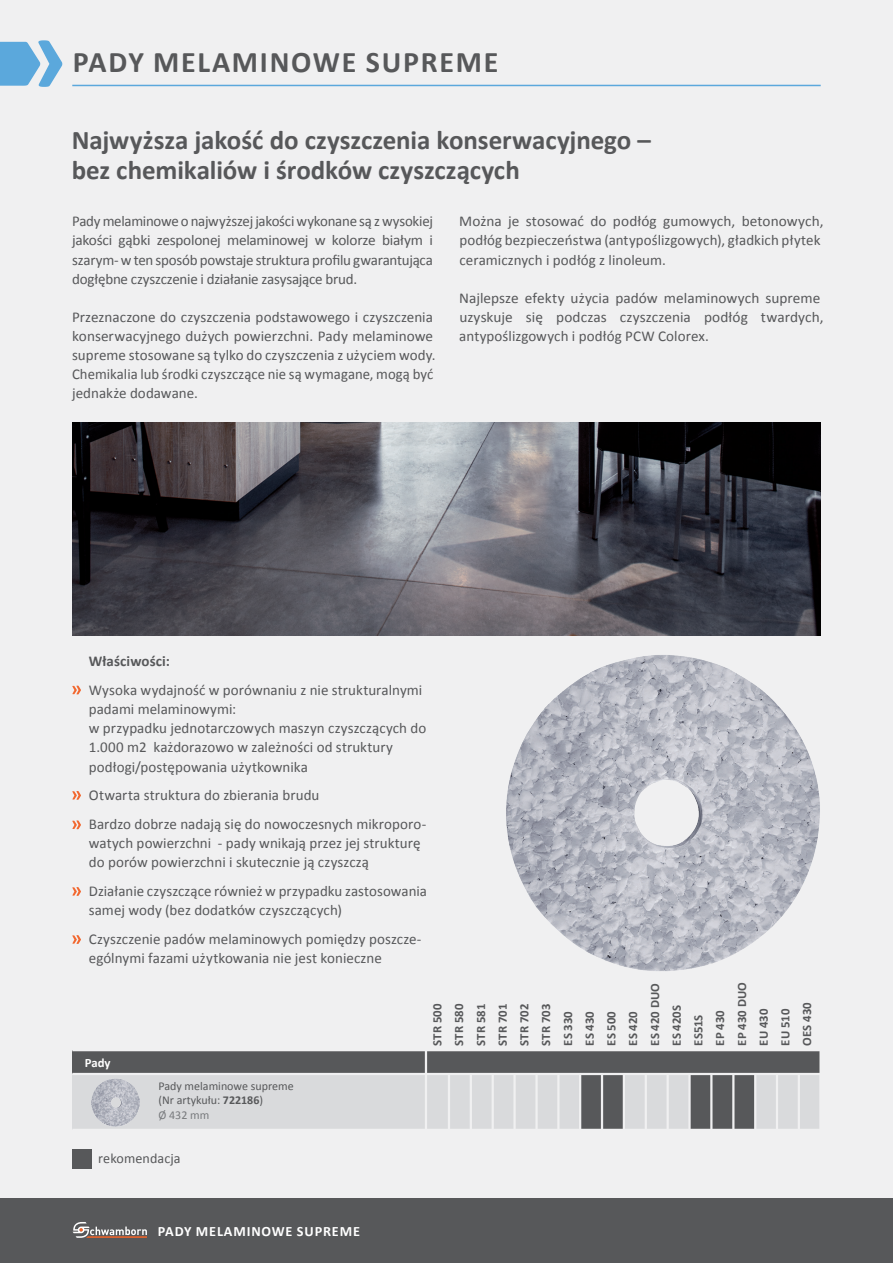
<style>
.page{position:relative;width:893px;height:1263px;background:#f0f0f1}
.page>*{position:absolute;margin:0;border:0;box-sizing:border-box;transform-origin:0 0}
.Kolumnentitel_Rechts{font:700 30px "Calibri";letter-spacing:.06em;color:#57585a}
.Redaktionell_Head{font:700 27px "Calibri";letter-spacing:-.005em;color:#57585a}
.Produktseite_Fließte{font:15px/19.2px "Calibri";letter-spacing:.005em;color:#57585a}
.Produktseite_Fließte-2{font:700 15px "Calibri";letter-spacing:.01em;color:#57585a}
.Lebender_Kolumnentit{font:700 14.25px "Calibri";letter-spacing:.06em;color:#fff}
.Redaktionell_Fließte{font:14.1px "Calibri";letter-spacing:.005em;color:#57585a}
.Redaktionell_Tabelle{font:700 12.75px "Calibri";color:#57585a}
.Zubehör_Matrix_Head{font:700 12.75px "Calibri";color:#fff}
.Zubehör_ArtNr{font:12px/14.4px "Calibri";color:#57585a}
.s1{font-weight:700}
.s2{color:#787a7d}
</style>
<div class="page">
<div style="left:0;top:1199px;width:893px;height:64px;background:#57585a"></div>
<svg style="left:73px;top:1222px;width:74px;height:16px"></svg>
<div style="left:72px;top:1074px;width:749px;height:56px;background:#d9dadc"></div>
<div style="left:580px;top:1073px;width:22px;height:56px;background:#57585a"></div>
<div style="left:689px;top:1073px;width:22px;height:56px;background:#57585a"></div>
<div style="left:712px;top:1073px;width:21px;height:56px;background:#57585a"></div>
<div style="left:733px;top:1073px;width:22px;height:56px;background:#57585a"></div>
<div style="left:602px;top:1073px;width:22px;height:56px;background:#57585a"></div>
<hr style="left:776px;top:1017px;width:2px;height:114px;background:#f0f0f1">
<hr style="left:579px;top:1017px;width:2px;height:114px;background:#f0f0f1">
<hr style="left:732px;top:1017px;width:2px;height:114px;background:#f0f0f1">
<hr style="left:535px;top:1017px;width:3px;height:114px;background:#f0f0f1">
<hr style="left:710px;top:1017px;width:2px;height:114px;background:#f0f0f1">
<hr style="left:513px;top:1017px;width:3px;height:114px;background:#f0f0f1">
<hr style="left:688px;top:1017px;width:3px;height:114px;background:#f0f0f1">
<hr style="left:492px;top:1017px;width:2px;height:114px;background:#f0f0f1">
<hr style="left:666px;top:1017px;width:3px;height:114px;background:#f0f0f1">
<hr style="left:470px;top:1017px;width:2px;height:114px;background:#f0f0f1">
<hr style="left:645px;top:1017px;width:2px;height:114px;background:#f0f0f1">
<hr style="left:448px;top:1017px;width:2px;height:114px;background:#f0f0f1">
<hr style="left:798px;top:1017px;width:2px;height:114px;background:#f0f0f1">
<hr style="left:601px;top:1017px;width:2px;height:114px;background:#f0f0f1">
<hr style="left:754px;top:1017px;width:2px;height:114px;background:#f0f0f1">
<hr style="left:557px;top:1017px;width:3px;height:114px;background:#f0f0f1">
<hr style="left:623px;top:1018px;width:2px;height:113px;background:#f0f0f1">
<hr style="left:72px;top:1129px;width:749px;height:2px;background:#f0f0f1">
<div style="left:72px;top:1050px;width:749px;height:24px;background:#57585a"></div>
<hr style="left:72px;top:1073px;width:749px;height:2px;background:#f0f0f1">
<hr style="left:425px;top:1017px;width:2px;height:114px;background:#f0f0f1">
<hr style="left:819px;top:1017px;width:3px;height:114px;background:#f0f0f1">
<hr style="left:72px;top:1049px;width:749px;height:2px;background:#f0f0f1">
<div style="left:72px;top:1149px;width:20px;height:20px;background:#57585a"></div>
<svg style="left:0;top:40px;width:62px;height:47px"></svg>
<hr style="left:72px;top:85px;width:749px;height:1px;background:#5ba8dc">
<img style="left:91px;top:1079px;width:49px;height:48px">
<img style="left:506px;top:655px;width:314px;height:316px">
<img style="left:72px;top:422px;width:749px;height:214px">
<svg style="left:72px;top:791px;width:9px;height:9px"></svg>
<svg style="left:72px;top:820px;width:9px;height:9px"></svg>
<svg style="left:72px;top:887px;width:9px;height:9px"></svg>
<svg style="left:72px;top:686px;width:9px;height:8px"></svg>
<svg style="left:72px;top:935px;width:9px;height:9px"></svg>
<p class="Kolumnentitel_Rechts" style="left:73px;top:43px;width:427px">PADY MELAMINOWE SUPREME</p>
<p class="Redaktionell_Head" style="left:72px;top:123px;width:581px">Najwyższa jakość do czyszczenia konserwacyjnego –</p>
<p class="Redaktionell_Head" style="left:72px;top:153px;width:450px">bez chemikaliów i środków czyszczących</p>
<p class="Produktseite_Fließte" style="left:72px;top:212px;width:363px;text-align:justify">Pady melaminowe o najwyższej jakości wykonane są z wysokiej jakości gąbki zespolonej melaminowej w kolorze białym i szarym- w ten sposób powstaje struktura profilu gwarantująca dogłębne czyszczenie i działanie zasysające brud.</p>
<p class="Produktseite_Fließte" style="left:72px;top:307px;width:365px">Przeznaczone do czyszczenia podstawowego i czyszczenia konserwacyjnego dużych powierzchni. Pady melaminowe supreme stosowane są tylko do czyszczenia z użyciem wody.<br>Chemikalia lub środki czyszczące nie są wymagane, mogą być jednakże dodawane.</p>
<p class="Produktseite_Fließte" style="left:459px;top:212px;width:366px">Można je stosować do podłóg gumowych, betonowych, podłóg bezpieczeństwa (antypoślizgowych), gładkich płytek ceramicznych i podłóg z linoleum.</p>
<p class="Produktseite_Fließte" style="left:459px;top:288px;width:366px">Najlepsze efekty użycia padów melaminowych supreme uzyskuje się podczas czyszczenia podłóg twardych, antypoślizgowych i podłóg PCW Colorex.</p>
<p class="Produktseite_Fließte-2" style="left:89px;top:652px;width:83px">Właściwości:</p>
<p class="Produktseite_Fließte" style="left:89px;top:680px;width:335px">Wysoka wydajność w porównaniu z nie strukturalnymi padami melaminowymi:</p>
<p class="Produktseite_Fließte" style="left:89px;top:719px;width:339px">w przypadku jednotarczowych maszyn czyszczących do<br>1.000 m2 każdorazowo w zależności od struktury podłogi/postępowania użytkownika</p>
<p class="Produktseite_Fließte" style="left:89px;top:786px;width:232px">Otwarta struktura do zbierania brudu</p>
<p class="Produktseite_Fließte" style="left:89px;top:814px;width:339px">Bardzo dobrze nadają się do nowoczesnych mikroporo&shy;watych powierzchni - pady wnikają przez jej strukturę do porów powierzchni i skutecznie ją czyszczą</p>
<p class="Produktseite_Fließte" style="left:89px;top:881px;width:340px">Działanie czyszczące również w przypadku zastosowania samej wody (bez dodatków czyszczących)</p>
<p class="Produktseite_Fließte" style="left:89px;top:929px;width:334px">Czyszczenie padów melaminowych pomiędzy poszcze&shy;ególnymi fazami użytkowania nie jest konieczne</p>
<p class="Zubehör_Matrix_Head" style="left:85px;top:1054px;width:27px">Pady</p>
<p class="Zubehör_ArtNr" style="left:158px;top:1078px;width:137px">Pady melaminowe supreme</p>
<p class="Zubehör_ArtNr" style="left:158px;top:1093px;width:106px">(Nr artykułu: <span class="s1">722186</span>)<br><span class="s2">Ø 432 mm</span></p>
<p class="Redaktionell_Fließte" style="left:98px;top:1149px;width:84px">rekomendacja</p>
<p class="Lebender_Kolumnentit" style="left:158px;top:1222px;width:204px">PADY MELAMINOWE SUPREME</p>
<p class="Redaktionell_Tabelle" style="left:429px;top:1045px;width:43px;rotate:-90deg">STR 500</p>
<p class="Redaktionell_Tabelle" style="left:451px;top:1045px;width:43px;rotate:-90deg">STR 580</p>
<p class="Redaktionell_Tabelle" style="left:473px;top:1045px;width:43px;rotate:-90deg">STR 581</p>
<p class="Redaktionell_Tabelle" style="left:494px;top:1045px;width:43px;rotate:-90deg">STR 701</p>
<p class="Redaktionell_Tabelle" style="left:516px;top:1045px;width:43px;rotate:-90deg">STR 702</p>
<p class="Redaktionell_Tabelle" style="left:538px;top:1045px;width:43px;rotate:-90deg">STR 703</p>
<p class="Redaktionell_Tabelle" style="left:560px;top:1045px;width:36px;rotate:-90deg">ES 330</p>
<p class="Redaktionell_Tabelle" style="left:581px;top:1045px;width:36px;rotate:-90deg">ES 430</p>
<p class="Redaktionell_Tabelle" style="left:603px;top:1045px;width:36px;rotate:-90deg">ES 500</p>
<p class="Redaktionell_Tabelle" style="left:625px;top:1045px;width:36px;rotate:-90deg">ES 420</p>
<p class="Redaktionell_Tabelle" style="left:647px;top:1045px;width:64px;rotate:-90deg">ES 420 DUO</p>
<p class="Redaktionell_Tabelle" style="left:668px;top:1045px;width:42px;rotate:-90deg">ES 420S</p>
<p class="Redaktionell_Tabelle" style="left:690px;top:1045px;width:33px;rotate:-90deg">ES51S</p>
<p class="Redaktionell_Tabelle" style="left:712px;top:1045px;width:37px;rotate:-90deg">EP 430</p>
<p class="Redaktionell_Tabelle" style="left:734px;top:1045px;width:65px;rotate:-90deg">EP 430 DUO</p>
<p class="Redaktionell_Tabelle" style="left:755px;top:1045px;width:38px;rotate:-90deg">EU 430</p>
<p class="Redaktionell_Tabelle" style="left:777px;top:1045px;width:38px;rotate:-90deg">EU 510</p>
<p class="Redaktionell_Tabelle" style="left:799px;top:1045px;width:45px;rotate:-90deg">OES 430</p>
</div>
